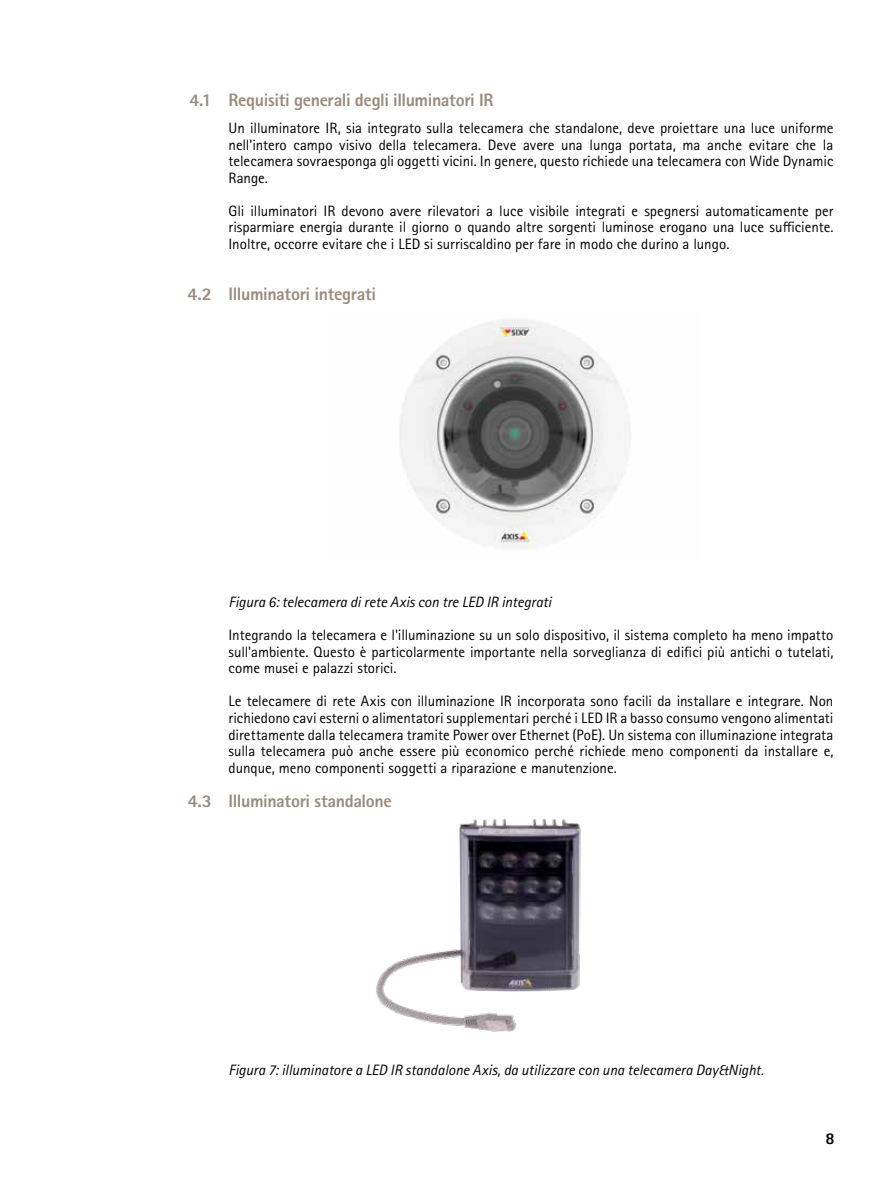
<style>
.page{position:relative;width:893px;height:1191px;background:#fff}
.page>*{position:absolute;margin:0;border:0;box-sizing:border-box;transform-origin:0 0}
.t1{font:800 18px "Rotis Sans Serif Pro";letter-spacing:-.02em;color:#9a8b7d}
.t2{font:800 16.5px "Rotis Sans Serif Pro";color:#000}
.t3{font:15px/16.5px "Rotis Sans Serif Pro";color:#000;text-align:justify}
.t4{font:italic 15px "Rotis Sans Serif Pro";letter-spacing:-.005em;color:#000}
</style>
<div class="page">
<img style="left:400px;top:319px;width:231px;height:232px">
<img style="left:376px;top:820px;width:205px;height:212px">
<p class="t1" style="left:189px;top:88px;width:306px">4.1 Requisiti generali degli illuminatori IR</p>
<p class="t3" style="left:229px;top:120px;width:606px">Un illuminatore IR, sia integrato sulla telecamera che standalone, deve proiettare una luce uniforme nell'intero campo visivo della telecamera. Deve avere una lunga portata, ma anche evitare che la telecamera sovraesponga gli oggetti vicini. In genere, questo richiede una telecamera con Wide Dynamic Range.</p>
<p class="t3" style="left:229px;top:202px;width:606px">Gli illuminatori IR devono avere rilevatori a luce visibile integrati e spegnersi automaticamente per risparmiare energia durante il giorno o quando altre sorgenti luminose erogano una luce sufficiente.<br>Inoltre, occorre evitare che i LED si surriscaldino per fare in modo che durino a lungo.</p>
<p class="t1" style="left:188px;top:282px;width:190px">4.2 Illuminatori integrati</p>
<p class="t4" style="left:229px;top:593px;width:324px">Figura 6: telecamera di rete Axis con tre LED IR integrati</p>
<p class="t3" style="left:229px;top:627px;width:606px">Integrando la telecamera e l'illuminazione su un solo dispositivo, il sistema completo ha meno impatto sull'ambiente. Questo è particolarmente importante nella sorveglianza di edifici più antichi o tutelati, come musei e palazzi storici.</p>
<p class="t3" style="left:229px;top:693px;width:606px">Le telecamere di rete Axis con illuminazione IR incorporata sono facili da installare e integrare. Non richiedono cavi esterni o alimentatori supplementari perché i LED IR a basso consumo vengono alimentati direttamente dalla telecamera tramite Power over Ethernet (PoE). Un sistema con illuminazione integrata sulla telecamera può anche essere più economico perché richiede meno componenti da installare e, dunque, meno componenti soggetti a riparazione e manutenzione.</p>
<p class="t1" style="left:188px;top:789px;width:206px">4.3 Illuminatori standalone</p>
<p class="t4" style="left:229px;top:1060px;width:537px">Figura 7: illuminatore a LED IR standalone Axis, da utilizzare con una telecamera Day&amp;Night.</p>
<p class="t2" style="left:825px;top:1128px;width:11px">8</p>
</div>
